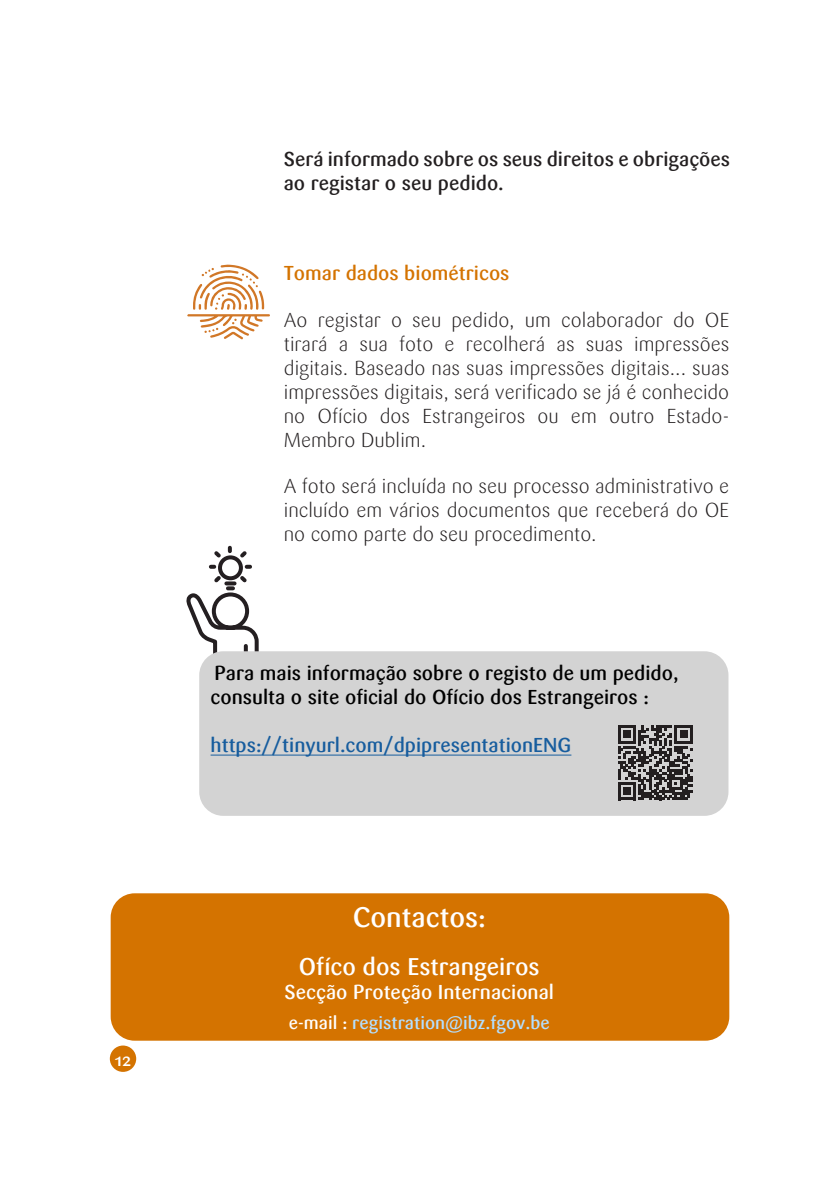
<style>
.page{position:relative;width:840px;height:1191px;background:#fff}
.page>*{position:absolute;margin:0;border:0;box-sizing:border-box;transform-origin:0 0}
.t1{font:500 28px "Sari";color:#fff}
.t2{font:500 24px "Sari";color:#fff}
.Corps_de_texte{font:300 20px/24px "Sari";color:#231f20;text-align:justify}
.t3{font:500 20px/24px "Sari";color:#000}
.Corps_de_texte-2{font:500 20px/24px "Sari";color:#231f20}
.Lien2{font:500 20px "Sari";color:#175d9e}
.t4{font:500 20px "Sari";color:#fff}
.Corps_de_texte-3{font:500 20px "Sari";color:#d47300}
.t5{font:500 18px "Sari";color:#b3dfff}
.t6{font:500 18px "Sari";color:#fff}
.s1{color:#fff}
</style>
<div class="page">
<div style="left:110px;top:1045px;width:26px;height:26px;background:#d47300;border-radius:50%"></div>
<svg style="left:187px;top:265px;width:83px;height:74px"></svg>
<svg style="left:187px;top:545px;width:72px;height:108px"></svg>
<div style="left:199px;top:651px;width:529px;height:165px;background:#d3d3d3;border-radius:24px"></div>
<hr style="left:210px;top:754px;width:361px;height:1px;background:#175d9e">
<svg style="left:618px;top:725px;width:74px;height:75px"></svg>
<div style="left:111px;top:893px;width:618px;height:147px;background:#d47300;border-radius:24px"></div>
<p class="t6" style="left:115px;top:1048px;width:18px">12</p>
<p class="Corps_de_texte-2" style="left:283px;top:147px;width:447px">Será informado sobre os seus direitos e obrigações ao registar o seu pedido.</p>
<p class="Corps_de_texte-3" style="left:283px;top:261px;width:227px">Tomar dados biométricos</p>
<p class="Corps_de_texte" style="left:283px;top:308px;width:447px">Ao registar o seu pedido, um colaborador do OE tirará a sua foto e recolherá as suas impressões digitais. Baseado nas suas impressões digitais... suas impressões digitais, será verificado se já é conhecido no Ofício dos Estrangeiros ou em outro Estado-Membro Dublim.</p>
<p class="Corps_de_texte" style="left:283px;top:475px;width:447px">A foto será incluída no seu processo administrativo e incluído em vários documentos que receberá do OE no como parte do seu procedimento.</p>
<p class="t3" style="left:210px;top:661px;width:469px">Para mais informação sobre o registo de um pedido, consulta o site oficial do Ofício dos Estrangeiros :</p>
<p class="Lien2" style="left:210px;top:733px;width:362px">https://tinyurl.com/dpipresentationENG</p>
<p class="t1" style="left:352px;top:900px;width:135px">Contactos:</p>
<p class="t2" style="left:299px;top:952px;width:242px">Ofíco dos Estrangeiros</p>
<p class="t4" style="left:284px;top:980px;width:271px">Secção Proteção Internacional</p>
<p class="t5" style="left:289px;top:1011px;width:262px"><span class="s1">e-mail :</span> registration@ibz.fgov.be</p>
</div>
